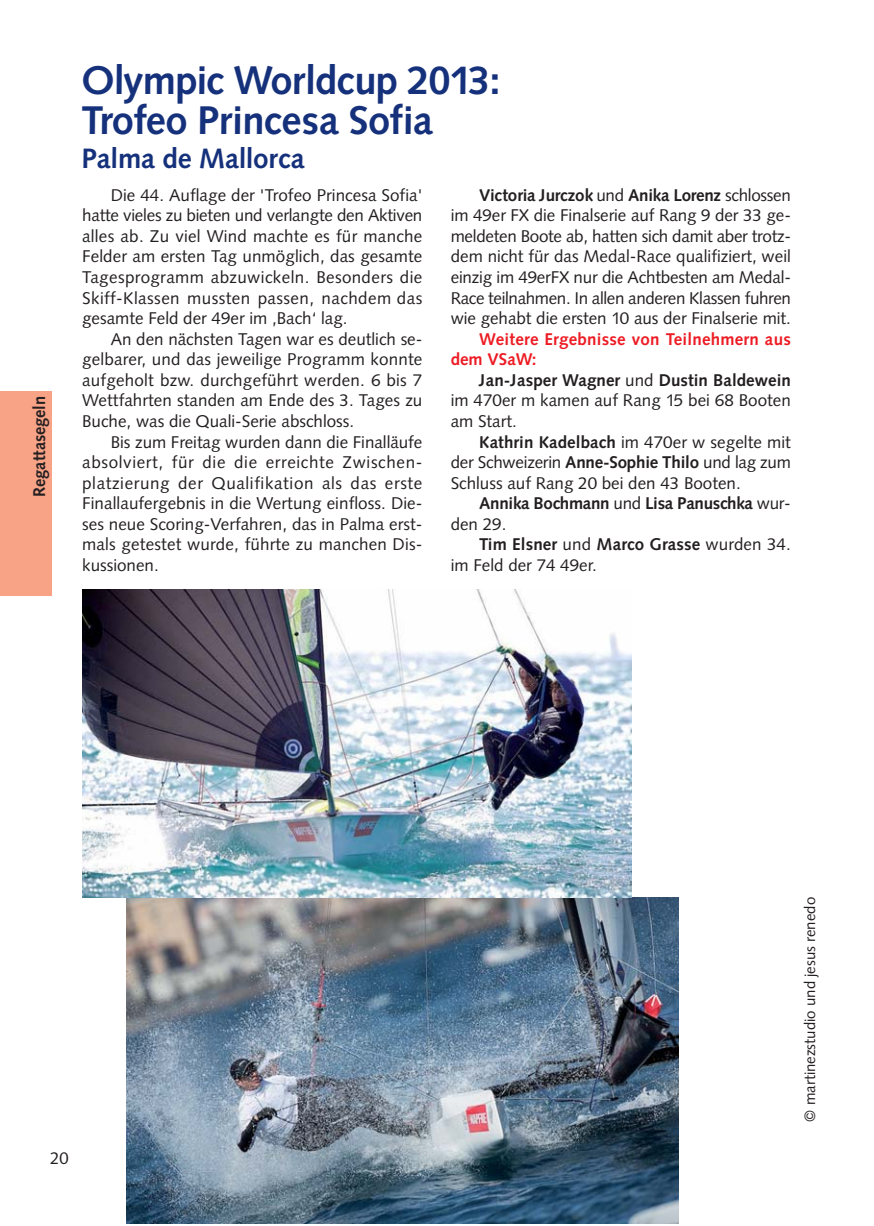
<style>
.page{position:relative;width:874px;height:1226px;background:#fff}
.page>*{position:absolute;margin:0;border:0;box-sizing:border-box;transform-origin:0 0}
.t1{font:700 40px/40px "Syntax";letter-spacing:-.02em;color:#16317b}
.t2{font:700 28px "Syntax";letter-spacing:-.01em;color:#16317b}
.t3{font:17px "Syntax";color:#231f20}
.t4{font:700 17px "Syntax";letter-spacing:-.005em;color:#231f20}
.t5{font:17px "Syntax";letter-spacing:-.02em;color:#231f20}
.t6{font:700 17px "Syntax";letter-spacing:.015em;color:#ed1c24}
.t7{font:17px "Syntax";letter-spacing:.04em;color:#231f20}
.t8{font:17px "Syntax";letter-spacing:.035em;color:#231f20}
.t9{font:17px "Syntax";letter-spacing:.02em;color:#231f20}
.t10{font:17px "Syntax";letter-spacing:.025em;color:#231f20}
.t11{font:15px "Syntax";color:#231f20}
.s1{font-weight:400}
.s2{font-weight:700}
</style>
<div class="page">
<img style="left:127px;top:898px;width:551px;height:326px">
<img style="left:82px;top:590px;width:550px;height:308px">
<div style="left:1px;top:391px;width:51px;height:204px;background:#f8a286"></div>
<p class="t4" style="left:33px;top:497px;width:102px;rotate:-90deg">Regattasegeln</p>
<p class="t1" style="left:82px;top:64px;width:420px">Olympic Worldcup 2013:<br>Trofeo Princesa Sofia</p>
<p class="t2" style="left:82px;top:147px;width:225px">Palma de Mallorca</p>
<p class="t3" style="left:111px;top:188px;width:313px">Die 44. Auflage der 'Trofeo Princesa Sofia'</p>
<p class="t3" style="left:82px;top:209px;width:342px">hatte vieles zu bieten und verlangte den Aktiven</p>
<p class="t3" style="left:82px;top:229px;width:342px">alles ab. Zu viel Wind machte es für manche</p>
<p class="t3" style="left:82px;top:250px;width:342px">Felder am ersten Tag unmöglich, das gesamte</p>
<p class="t9" style="left:82px;top:270px;width:342px">Tagesprogramm abzuwickeln. Besonders die</p>
<p class="t10" style="left:82px;top:291px;width:342px">Skiff-Klassen mussten passen, nachdem das</p>
<p class="t3" style="left:82px;top:311px;width:267px">gesamte Feld der 49er im ,Bach‘ lag.</p>
<p class="t3" style="left:111px;top:332px;width:313px">An den nächsten Tagen war es deutlich se-</p>
<p class="t3" style="left:82px;top:352px;width:342px">gelbarer, und das jeweilige Programm konnte</p>
<p class="t3" style="left:82px;top:373px;width:342px">aufgeholt bzw. durchgeführt werden. 6 bis 7</p>
<p class="t3" style="left:82px;top:394px;width:342px">Wettfahrten standen am Ende des 3. Tages zu</p>
<p class="t3" style="left:82px;top:414px;width:274px">Buche, was die Quali-Serie abschloss.</p>
<p class="t3" style="left:111px;top:435px;width:313px">Bis zum Freitag wurden dann die Finalläufe</p>
<p class="t7" style="left:82px;top:455px;width:342px">absolviert, für die die erreichte Zwischen-</p>
<p class="t8" style="left:82px;top:476px;width:342px">platzierung der Qualifikation als das erste</p>
<p class="t3" style="left:82px;top:496px;width:342px">Finallaufergebnis in die Wertung einfloss. Die-</p>
<p class="t3" style="left:82px;top:517px;width:342px">ses neue Scoring-Verfahren, das in Palma erst-</p>
<p class="t3" style="left:82px;top:538px;width:342px">mals getestet wurde, führte zu manchen Dis-</p>
<p class="t3" style="left:82px;top:558px;width:78px">kussionen.</p>
<p class="t4" style="left:479px;top:188px;width:313px">Victoria Jurczok <span class="s1">und</span> Anika Lorenz <span class="s1">schlossen</span></p>
<p class="t3" style="left:451px;top:209px;width:342px">im 49er FX die Finalserie auf Rang 9 der 33 ge-</p>
<p class="t3" style="left:451px;top:229px;width:342px">meldeten Boote ab, hatten sich damit aber trotz-</p>
<p class="t3" style="left:451px;top:250px;width:342px">dem nicht für das Medal-Race qualifiziert, weil</p>
<p class="t3" style="left:451px;top:270px;width:342px">einzig im 49erFX nur die Achtbesten am Medal-</p>
<p class="t5" style="left:451px;top:291px;width:342px">Race teilnahmen. In allen anderen Klassen fuhren</p>
<p class="t3" style="left:451px;top:311px;width:342px">wie gehabt die ersten 10 aus der Finalserie mit.</p>
<p class="t6" style="left:479px;top:332px;width:313px">Weitere Ergebnisse von Teilnehmern aus</p>
<p class="t6" style="left:451px;top:352px;width:87px">dem VSaW:</p>
<p class="t4" style="left:479px;top:373px;width:313px">Jan-Jasper Wagner <span class="s1">und</span> Dustin Baldewein</p>
<p class="t3" style="left:451px;top:394px;width:342px">im 470er m kamen auf Rang 15 bei 68 Booten</p>
<p class="t3" style="left:451px;top:414px;width:68px">am Start.</p>
<p class="t3" style="left:479px;top:435px;width:313px"><span class="s2">Kathrin Kadelbach</span> im 470er w segelte mit</p>
<p class="t3" style="left:451px;top:455px;width:342px">der Schweizerin <span class="s2">Anne-Sophie Thilo</span> und lag zum</p>
<p class="t3" style="left:451px;top:476px;width:292px">Schluss auf Rang 20 bei den 43 Booten.</p>
<p class="t4" style="left:479px;top:496px;width:313px">Annika Bochmann <span class="s1">und</span> Lisa Panuschka <span class="s1">wur-</span></p>
<p class="t3" style="left:451px;top:517px;width:57px">den 29.</p>
<p class="t4" style="left:479px;top:538px;width:313px">Tim Elsner <span class="s1">und</span> Marco Grasse <span class="s1">wurden 34.</span></p>
<p class="t3" style="left:451px;top:558px;width:148px">im Feld der 74 49er.</p>
<p class="t3" style="left:50px;top:1152px;width:20px">20</p>
<p class="t11" style="left:804px;top:1122px;width:226px;rotate:-90deg">© martinezstudio und jesus renedo</p>
</div>
